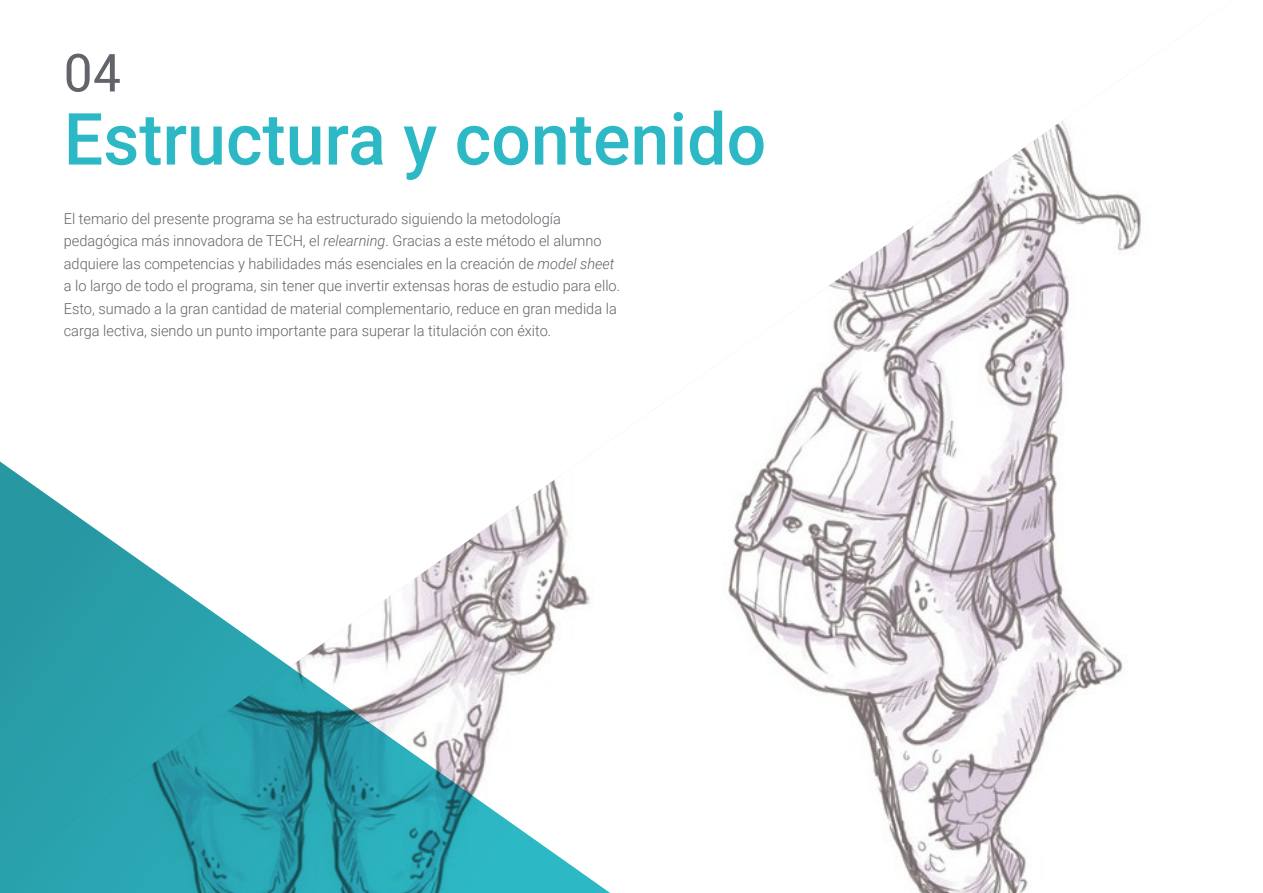
<style>
.page{position:relative;width:1263px;height:893px;background:#fff}
.page>*{position:absolute;margin:0;border:0;box-sizing:border-box;transform-origin:0 0}
.t1{font:500 72px "Roboto";color:#2db8c5}
.t2{font:52.5px "Roboto";color:#61646a}
.t3{font:300 15px/22.5px "Roboto";color:#61646a}
.s1{font-style:italic}
</style>
<div class="page">
<img style="left:728px;top:120px;width:413px;height:773px">
<svg style="left:0;top:461px;width:610px;height:432px"></svg>
<h2 class="t2" style="left:64px;top:36px;width:59px">04</h2>
<h1 class="t1" style="left:64px;top:89px;width:704px">Estructura y contenido</h1>
<p class="t3" style="left:64px;top:207px;width:558px">El temario del presente programa se ha estructurado siguiendo la metodología pedagógica más innovadora de TECH, el <span class="s1">relearning</span>. Gracias a este método el alumno adquiere las competencias y habilidades más esenciales en la creación de <span class="s1">model sheet </span>a lo largo de todo el programa, sin tener que invertir extensas horas de estudio para ello.<br>Esto, sumado a la gran cantidad de material complementario, reduce en gran medida la carga lectiva, siendo un punto importante para superar la titulación con éxito.</p>
</div>
